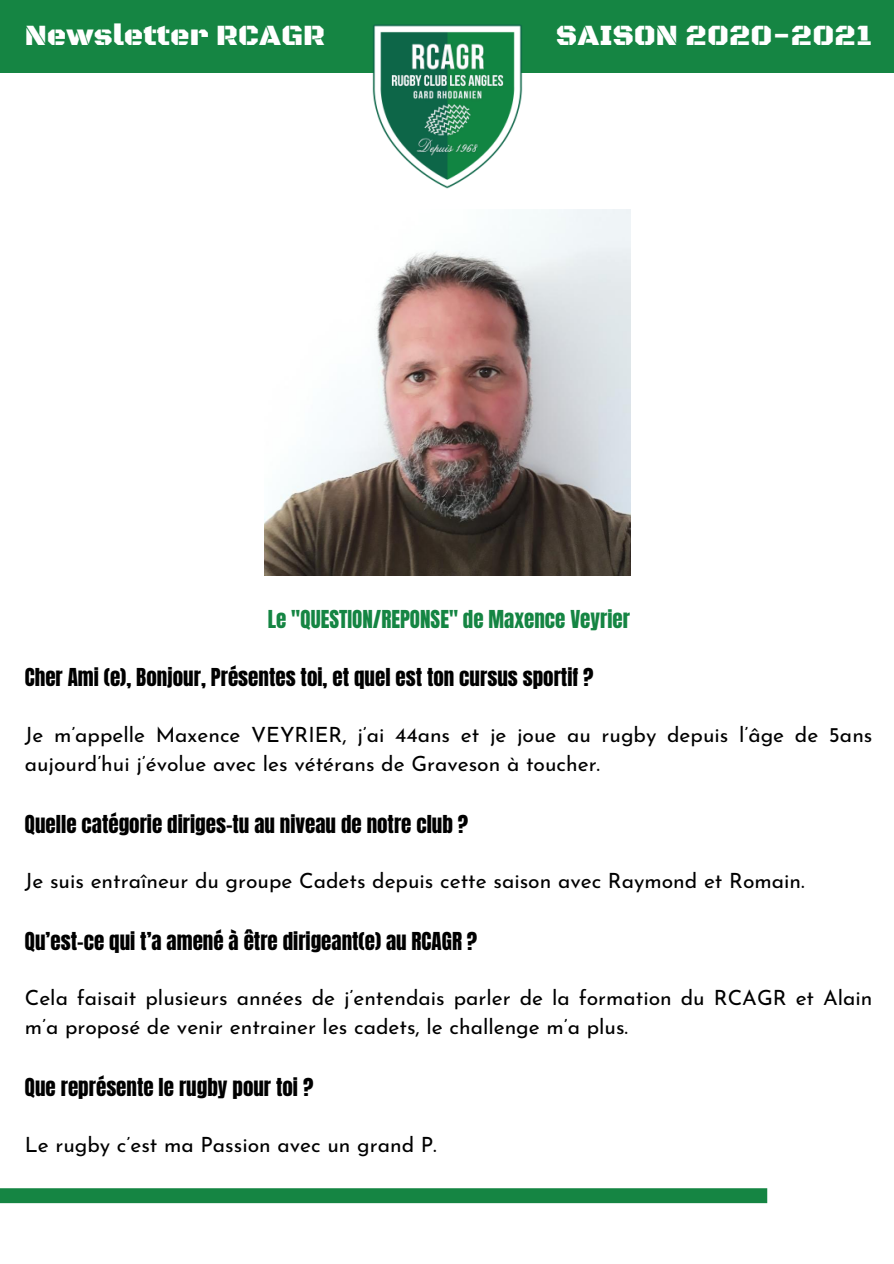
<style>
.page{position:relative;width:894px;height:1264px;background:#fff}
.page>*{position:absolute;margin:0;border:0;box-sizing:border-box;transform-origin:0 0}
.t1{font:30px "Black Ops One";color:#fff}
.t2{font:21px/29.2px "Josefin Sans";color:#000}
.t3{font:21px "Anton";color:#000}
.t4{font:21px "Anton";color:#158543}
</style>
<div class="page">
<div style="left:0;top:0;width:893px;height:73px;background:#158543"></div>
<div style="left:0;top:1188px;width:767px;height:15px;background:#158543"></div>
<img style="left:372px;top:24px;width:150px;height:165px">
<img style="left:264px;top:209px;width:366px;height:366px">
<h1 class="t1" style="left:25px;top:17px;width:301px">Newsletter RCAGR</h1>
<h1 class="t1" style="left:555px;top:17px;width:318px">SAISON 2020-2021</h1>
<p class="t4" style="left:268px;top:604px;width:363px">Le "QUESTION/REPONSE" de Maxence Veyrier</p>
<p class="t3" style="left:25px;top:662px;width:570px">Cher Ami (e), Bonjour, Présentes toi, et quel est ton cursus sportif ?</p>
<p class="t2" style="left:25px;top:721px;width:849px">Je m’appelle Maxence VEYRIER, j’ai 44ans et je joue au rugby depuis l’âge de 5ans aujourd’hui j’évolue avec les vétérans de Graveson à toucher.</p>
<p class="t3" style="left:25px;top:809px;width:445px">Quelle catégorie diriges-tu au niveau de notre club ?</p>
<p class="t2" style="left:25px;top:868px;width:781px">Je suis entraîneur du groupe Cadets depuis cette saison avec Raymond et Romain.</p>
<p class="t3" style="left:25px;top:926px;width:454px">Qu’est-ce qui t’a amené à être dirigeant(e) au RCAGR ?</p>
<p class="t2" style="left:25px;top:985px;width:849px">Cela faisait plusieurs années de j’entendais parler de la formation du RCAGR et Alain m’a proposé de venir entrainer les cadets, le challenge m’a plus.</p>
<p class="t3" style="left:25px;top:1072px;width:290px">Que représente le rugby pour toi ?</p>
<p class="t2" style="left:25px;top:1131px;width:413px">Le rugby c’est ma Passion avec un grand P.</p>
</div>
